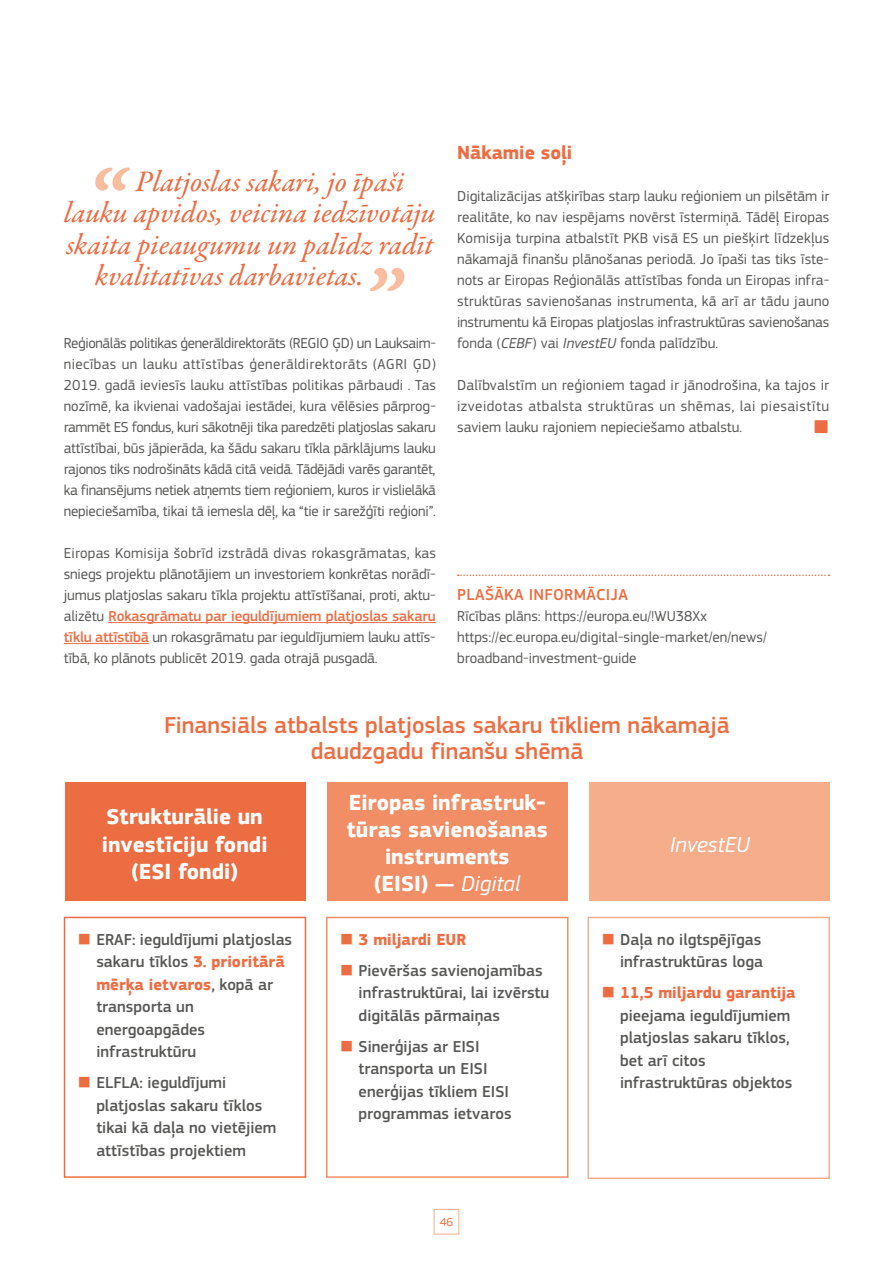
<style>
.page{position:relative;width:893px;height:1263px;background:#fff}
.page>*{position:absolute;margin:0;border:0;box-sizing:border-box;transform-origin:0 0}
.t1{font:30px "Garamond Premr Pro Med It";color:#ed6d43}
.t2{font:500 24px/25.5px "EC Square Sans Pro";color:#ed6d43;text-align:center}
.t3{font:700 22.5px/27px "EC Square Sans Pro";color:#fff;text-align:center}
.t4{font:italic 22.5px "EC Square Sans Pro";color:#fff}
.t5{font:700 19.5px "EC Square Sans Pro";color:#ed6d43}
.t6{font:500 16.5px/22.5px "EC Square Sans Pro";color:#575756}
.t7{font:500 16.5px "EC Square Sans Pro";letter-spacing:.02em;color:#ed6d43}
.t8{font:700 16.5px "EC Square Sans Pro";color:#ed6d43}
.t9{font:15px/21px "EC Square Sans Pro";color:#575756;text-align:justify}
.t10{font:12px "EC Square Sans Pro";color:#ed6d43}
.s1{font-weight:500;color:#ed6d43}
.s2{font-style:italic}
.s3{color:#ed6d43}
.s4{font-weight:700;color:#ed6d43}
.s5{font-weight:400;font-style:italic}
.s6{font-weight:500}
</style>
<div class="page">
<div style="left:434px;top:1209px;width:25px;height:25px;border:1px solid #f6ad8b"></div>
<hr style="left:108px;top:622px;width:328px;height:1px;background:#ed6d43">
<hr style="left:64px;top:643px;width:85px;height:1px;background:#ed6d43">
<svg style="left:458px;top:574px;width:371px;height:2px"></svg>
<svg style="left:95px;top:167px;width:35px;height:24px"></svg>
<svg style="left:370px;top:268px;width:34px;height:23px"></svg>
<div style="left:65px;top:782px;width:240px;height:118px;background:#ed6d43"></div>
<div style="left:64px;top:917px;width:242px;height:261px;border:2px solid #ed6d43"></div>
<div style="left:326px;top:917px;width:242px;height:261px;border:2px solid #f28e66"></div>
<div style="left:587px;top:917px;width:243px;height:262px;border:2px solid #f6ad8b"></div>
<div style="left:327px;top:782px;width:241px;height:118px;background:#f28e66"></div>
<div style="left:589px;top:782px;width:241px;height:118px;background:#f6ad8b"></div>
<h1 class="t1" style="left:136px;top:162px;width:270px">Platjoslas sakari, jo īpaši</h1>
<h1 class="t1" style="left:64px;top:194px;width:374px">lauku apvidos, veicina iedzīvotāju</h1>
<h1 class="t1" style="left:66px;top:225px;width:369px">skaita pieaugumu un palīdz radīt</h1>
<h1 class="t1" style="left:95px;top:257px;width:270px">kvalitatīvas darbavietas.</h1>
<p class="t9" style="left:64px;top:333px;width:374px">Reģionālās politikas ģenerāldirektorāts (REGIO ĢD) un Lauksaim&shy;niecības un lauku attīstības ģenerāldirektorāts (AGRI ĢD)<br>2019. gadā ieviesīs lauku attīstības politikas pārbaudi . Tas nozīmē, ka ikvienai vadošajai iestādei, kura vēlēsies pārprog&shy;rammēt ES fondus, kuri sākotnēji tika paredzēti platjoslas sakaru attīstībai, būs jāpierāda, ka šādu sakaru tīkla pārklājums lauku rajonos tiks nodrošināts kādā citā veidā. Tādējādi varēs garantēt, ka finansējums netiek atņemts tiem reģioniem, kuros ir vislielākā nepieciešamība, tikai tā iemesla dēļ, ka “tie ir sarežģīti reģioni”.</p>
<p class="t9" style="left:64px;top:543px;width:374px">Eiropas Komisija šobrīd izstrādā divas rokasgrāmatas, kas sniegs projektu plānotājiem un investoriem konkrētas norādī&shy;jumus platjoslas sakaru tīkla projektu attīstīšanai, proti, aktu&shy;alizētu <span class="s1">Rokasgrāmatu par ieguldījumiem platjoslas sakaru tīklu attīstībā</span> un rokasgrāmatu par ieguldījumiem lauku attīs&shy;tībā, ko plānots publicēt 2019. gada otrajā pusgadā.</p>
<h3 class="t5" style="left:457px;top:141px;width:117px">Nākamie soļi</h3>
<p class="t9" style="left:457px;top:186px;width:374px">Digitalizācijas atšķirības starp lauku reģioniem un pilsētām ir realitāte, ko nav iespējams novērst īstermiņā. Tādēļ Eiropas Komisija turpina atbalstīt PKB visā ES un piešķirt līdzekļus nākamajā finanšu plānošanas periodā. Jo īpaši tas tiks īste&shy;nots ar Eiropas Reģionālās attīstības fonda un Eiropas infra&shy;struktūras savienošanas instrumenta, kā arī ar tādu jauno instrumentu kā Eiropas platjoslas infrastruktūras savienošanas fonda (<span class="s2">CEBF</span>) vai <span class="s2">InvestEU</span> fonda palīdzību.</p>
<p class="t9" style="left:457px;top:375px;width:374px">Dalībvalstīm un reģioniem tagad ir jānodrošina, ka tajos ir izveidotas atbalsta struktūras un shēmas, lai piesaistītu saviem lauku rajoniem nepieciešamo atbalstu.</p>
<p class="t7" style="left:457px;top:585px;width:172px">PLAŠĀKA INFORMĀCIJA</p>
<p class="t9" style="left:457px;top:606px;width:311px;text-align:left">Rīcības plāns: https://europa.eu/!WU38Xx https://ec.europa.eu/digital-single-market/en/news/ broadband-investment-guide</p>
<h2 class="t2" style="left:164px;top:713px;width:567px">Finansiāls atbalsts platjoslas sakaru tīkliem nākamajā daudzgadu finanšu shēmā</h2>
<h3 class="t3" style="left:102px;top:804px;width:167px">Strukturālie un investīciju fondi (ESI fondi)</h3>
<p class="t6" style="left:96px;top:928px;width:197px;text-indent:-19px"><span class="s3">■</span> ERAF: ieguldījumi platjoslas sakaru tīklos <span class="s4">3. prioritārā mērķa ietvaros</span>, kopā ar transporta un energoapgādes infrastruktūru</p>
<p class="t6" style="left:96px;top:1072px;width:182px;text-indent:-19px"><span class="s3">■</span> ELFLA: ieguldījumi platjoslas sakaru tīklos tikai kā daļa no vietējiem attīstības projektiem</p>
<h3 class="t3" style="left:347px;top:790px;width:202px">Eiropas infrastruk&shy;tūras savienošanas instruments<br>(EISI) — <span class="s5">Digital</span></h3>
<p class="t8" style="left:340px;top:929px;width:128px"><span class="s6">■</span> 3 miljardi EUR</p>
<p class="t6" style="left:359px;top:959px;width:192px;text-indent:-19px"><span class="s3">■</span> Pievēršas savienojamības infrastruktūrai, lai izvērstu digitālās pārmaiņas</p>
<p class="t6" style="left:359px;top:1035px;width:154px;text-indent:-19px"><span class="s3">■</span> Sinerģijas ar EISI transporta un EISI enerģijas tīkliem EISI programmas ietvaros</p>
<p class="t10" style="left:440px;top:1215px;width:15px">46</p>
<h3 class="t4" style="left:670px;top:831px;width:81px">InvestEU</h3>
<p class="t6" style="left:601px;top:928px;width:163px;text-align:right"><span class="s3">■</span> Daļa no ilgtspējīgas infrastruktūras loga</p>
<p class="t6" style="left:620px;top:982px;width:177px;text-indent:-19px"><span class="s3">■</span> <span class="s4">11,5 miljardu garantija </span>pieejama ieguldījumiem platjoslas sakaru tīklos, bet arī citos infrastruktūras objektos</p>
</div>
